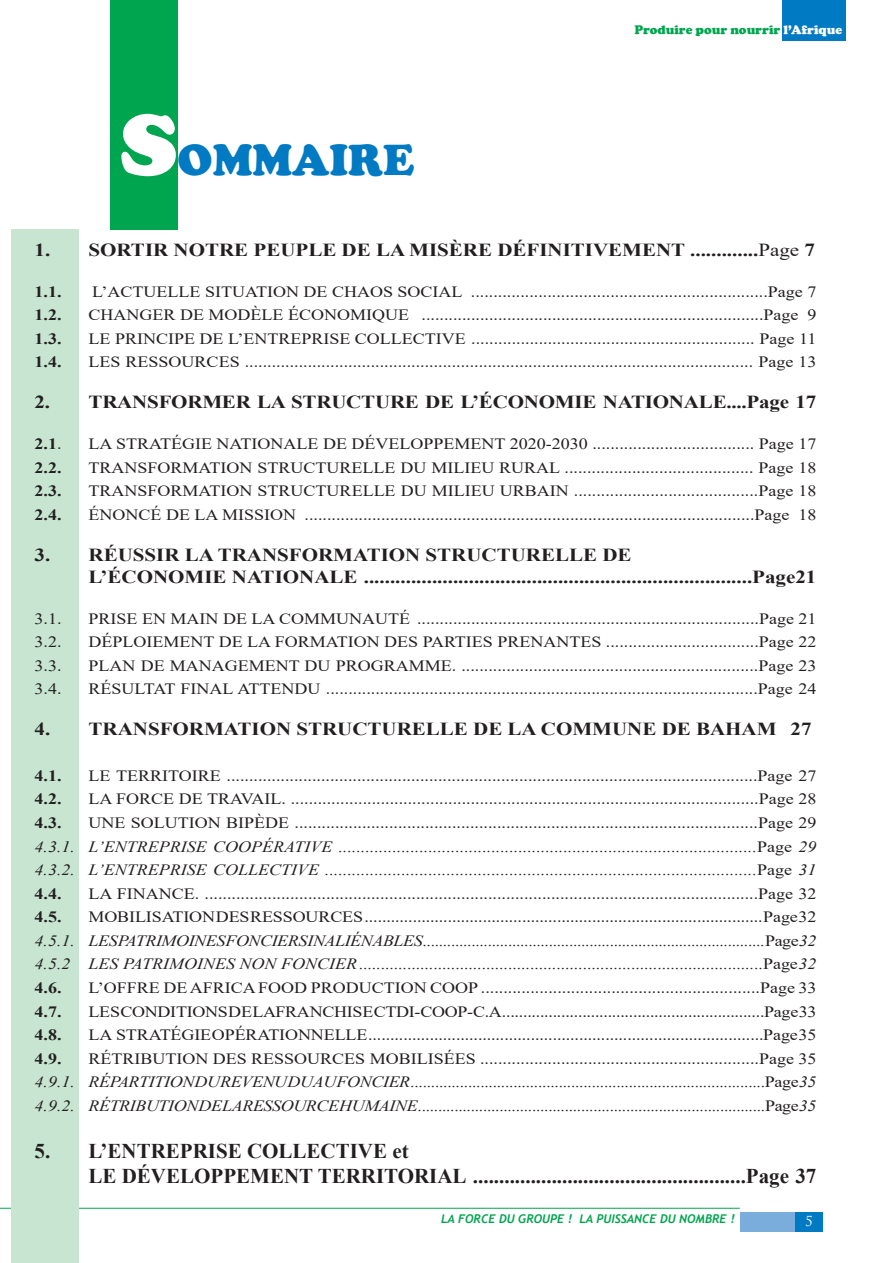
<style>
.page{position:relative;width:893px;height:1263px;background:#fff}
.page>*{position:absolute;margin:0;border:0;box-sizing:border-box;transform-origin:0 0}
.t1{font:900 45px "Cooper";color:#007ac2}
.t2{font:700 21px "Times New Roman";color:#231f20}
.t3{font:700 18.3px "Times New Roman";color:#231f20;scale:1.15 1}
.t4{font:15.75px "Times New Roman";color:#231f20;scale:1.15 1}
.t5{font:italic 15.75px "Times New Roman";letter-spacing:-.02em;color:#231f20;scale:1.15 1}
.t6{font:italic 15.75px "Times New Roman";color:#231f20;scale:1.15 1}
.t7{font:700 15.75px "Times New Roman";color:#231f20;scale:1.15 1}
.t8{font:13.5px "Trajan Pro";color:#fff}
.t9{font:900 12.75px "Cooper";color:#00a54f}
.t10{font:italic 700 12px "Trebuchet";color:#00a54f}
.s1{font-size:90px;color:#fff}
.s2{color:#fff}
.s3{font-weight:400}
.s4{font-style:normal}
</style>
<div class="page">
<div style="left:795px;top:1212px;width:28px;height:19px;background:#007ac2"></div>
<div style="left:740px;top:1212px;width:55px;height:19px;background:#7aacdc"></div>
<hr style="left:0;top:1208px;width:740px;height:1px;background:#00a54f">
<div style="left:782px;top:0;width:64px;height:40px;background:#007ac2"></div>
<div style="left:12px;top:230px;width:67px;height:1033px;background:#c7e5d0"></div>
<div style="left:110px;top:0;width:68px;height:230px;background:#00a54f"></div>
<p class="t1" style="left:120px;top:134px;width:296px"><span class="s1">S</span>OMMAIRE</p>
<p class="t9" style="left:634px;top:22px;width:209px">Produire pour nourrir <span class="s2">l’Afrique</span></p>
<p class="t3" style="left:35px;top:236px;width:680px">1. SORTIR NOTRE PEUPLE DE LA MISÈRE DÉFINITIVEMENT .............<span class="s3">Page</span> 7</p>
<p class="t7" style="left:35px;top:280px;width:25px">1.1.</p>
<p class="t4" style="left:92px;top:280px;width:631px">L’ACTUELLE SITUATION DE CHAOS SOCIAL ..................................................................Page 7</p>
<p class="t7" style="left:35px;top:304px;width:25px">1.2.</p>
<p class="t4" style="left:89px;top:304px;width:634px">CHANGER DE MODÈLE ÉCONOMIQUE ............................................................................Page 9</p>
<p class="t7" style="left:35px;top:327px;width:25px">1.3.</p>
<p class="t4" style="left:89px;top:327px;width:634px">LE PRINCIPE DE L’ENTREPRISE COLLECTIVE ............................................................... Page 11</p>
<p class="t7" style="left:35px;top:351px;width:25px">1.4.</p>
<p class="t4" style="left:89px;top:351px;width:634px">LES RESSOURCES ................................................................................................................. Page 13</p>
<p class="t3" style="left:35px;top:389px;width:681px">2. TRANSFORMER LA STRUCTURE DE L’ÉCONOMIE NATIONALE....Page 17</p>
<p class="t7" style="left:35px;top:432px;width:25px">2.1<span class="s3">.</span></p>
<p class="t4" style="left:89px;top:433px;width:634px">LA STRATÉGIE NATIONALE DE DÉVELOPPEMENT 2020-2030 .................................... Page 17</p>
<p class="t7" style="left:35px;top:456px;width:25px">2.2.</p>
<p class="t4" style="left:89px;top:456px;width:634px">TRANSFORMATION STRUCTURELLE DU MILIEU RURAL .......................................... Page 18</p>
<p class="t7" style="left:35px;top:480px;width:25px">2.3.</p>
<p class="t4" style="left:89px;top:480px;width:634px">TRANSFORMATION STRUCTURELLE DU MILIEU URBAIN .........................................Page 18</p>
<p class="t7" style="left:35px;top:503px;width:25px">2.4.</p>
<p class="t4" style="left:89px;top:503px;width:634px">ÉNONCÉ DE LA MISSION ....................................................................................................Page 18</p>
<p class="t3" style="left:35px;top:541px;width:521px">3. RÉUSSIR LA TRANSFORMATION STRUCTURELLE DE</p>
<p class="t3" style="left:89px;top:563px;width:634px">L’ÉCONOMIE NATIONALE ..........................................................................Page21</p>
<p class="t4" style="left:35px;top:607px;width:25px">3.1.</p>
<p class="t4" style="left:89px;top:607px;width:634px">PRISE EN MAIN DE LA COMMUNAUTÉ ............................................................................Page 21</p>
<p class="t4" style="left:35px;top:631px;width:25px">3.2.</p>
<p class="t4" style="left:89px;top:631px;width:634px">DÉPLOIEMENT DE LA FORMATION DES PARTIES PRENANTES ..................................Page 22</p>
<p class="t4" style="left:35px;top:654px;width:25px">3.3.</p>
<p class="t4" style="left:89px;top:654px;width:634px">PLAN DE MANAGEMENT DU PROGRAMME. ..................................................................Page 23</p>
<p class="t4" style="left:35px;top:678px;width:25px">3.4.</p>
<p class="t4" style="left:89px;top:678px;width:634px">RÉSULTAT FINAL ATTENDU ................................................................................................Page 24</p>
<p class="t3" style="left:35px;top:716px;width:677px">4. TRANSFORMATION STRUCTURELLE DE LA COMMUNE DE BAHAM 27</p>
<p class="t7" style="left:35px;top:764px;width:25px">4.1.</p>
<p class="t4" style="left:89px;top:764px;width:634px">LE TERRITOIRE ......................................................................................................................Page 27</p>
<p class="t7" style="left:35px;top:788px;width:25px">4.2.</p>
<p class="t4" style="left:89px;top:788px;width:634px">LA FORCE DE TRAVAIL. ........................................................................................................Page 28</p>
<p class="t7" style="left:35px;top:811px;width:25px">4.3.</p>
<p class="t4" style="left:89px;top:811px;width:634px">UNE SOLUTION BIPÈDE .......................................................................................................Page 29</p>
<p class="t6" style="left:35px;top:835px;width:681px">4.3.1. L’ENTREPRISE COOPÉRATIVE .............................................................................................<span class="s4">Page</span> 29</p>
<p class="t6" style="left:35px;top:859px;width:681px">4.3.2. L’ENTREPRISE COLLECTIVE ................................................................................................<span class="s4">Page</span> 31</p>
<p class="t7" style="left:35px;top:882px;width:25px">4.4.</p>
<p class="t4" style="left:89px;top:882px;width:634px">LA FINANCE. ...........................................................................................................................Page 32</p>
<p class="t7" style="left:35px;top:906px;width:25px">4.5.</p>
<p class="t4" style="left:89px;top:906px;width:634px">MOBILISATION DES RESSOURCES ...........................................................................................Page 32</p>
<p class="t5" style="left:35px;top:930px;width:681px">4.5.1. LES PATRIMOINES FONCIERS INALIÉNABLES ....................................................................................<span class="s4">Page</span> 32</p>
<p class="t6" style="left:35px;top:953px;width:681px">4.5.2 LES PATRIMOINES NON FONCIER ............................................................................................<span class="s4">Page</span> 32</p>
<p class="t7" style="left:35px;top:976px;width:25px">4.6.</p>
<p class="t4" style="left:89px;top:977px;width:634px">L’OFFRE DE AFRICA FOOD PRODUCTION COOP ..............................................................Page 33</p>
<p class="t7" style="left:35px;top:1000px;width:25px">4.7.</p>
<p class="t4" style="left:89px;top:1000px;width:634px">LES CONDITIONS DE LA FRANCHISE CTDI-COOP-C.A ..............................................................Page 33</p>
<p class="t7" style="left:35px;top:1023px;width:25px">4.8.</p>
<p class="t4" style="left:89px;top:1024px;width:634px">LA STRATÉGIE OPÉRATIONNELLE ..........................................................................................Page 35</p>
<p class="t7" style="left:35px;top:1047px;width:25px">4.9.</p>
<p class="t4" style="left:89px;top:1047px;width:634px">RÉTRIBUTION DES RESSOURCES MOBILISÉES ..............................................................Page 35</p>
<p class="t5" style="left:35px;top:1071px;width:681px">4.9.1. RÉPARTITION DU REVENU DU AU FONCIER ......................................................................................<span class="s4">Page</span> 35</p>
<p class="t5" style="left:35px;top:1095px;width:681px">4.9.2. RÉTRIBUTION DE LA RESSOURCE HUMAINE .....................................................................................<span class="s4">Page</span> 35</p>
<p class="t2" style="left:35px;top:1135px;width:376px">5. L’ENTREPRISE COLLECTIVE et</p>
<p class="t2" style="left:89px;top:1161px;width:729px">LE DÉVELOPPEMENT TERRITORIAL ....................................................Page 37</p>
<p class="t10" style="left:441px;top:1211px;width:295px">LA FORCE DU GROUPE ! LA PUISSANCE DU NOMBRE !</p>
<p class="t8" style="left:805px;top:1212px;width:9px">5</p>
</div>
